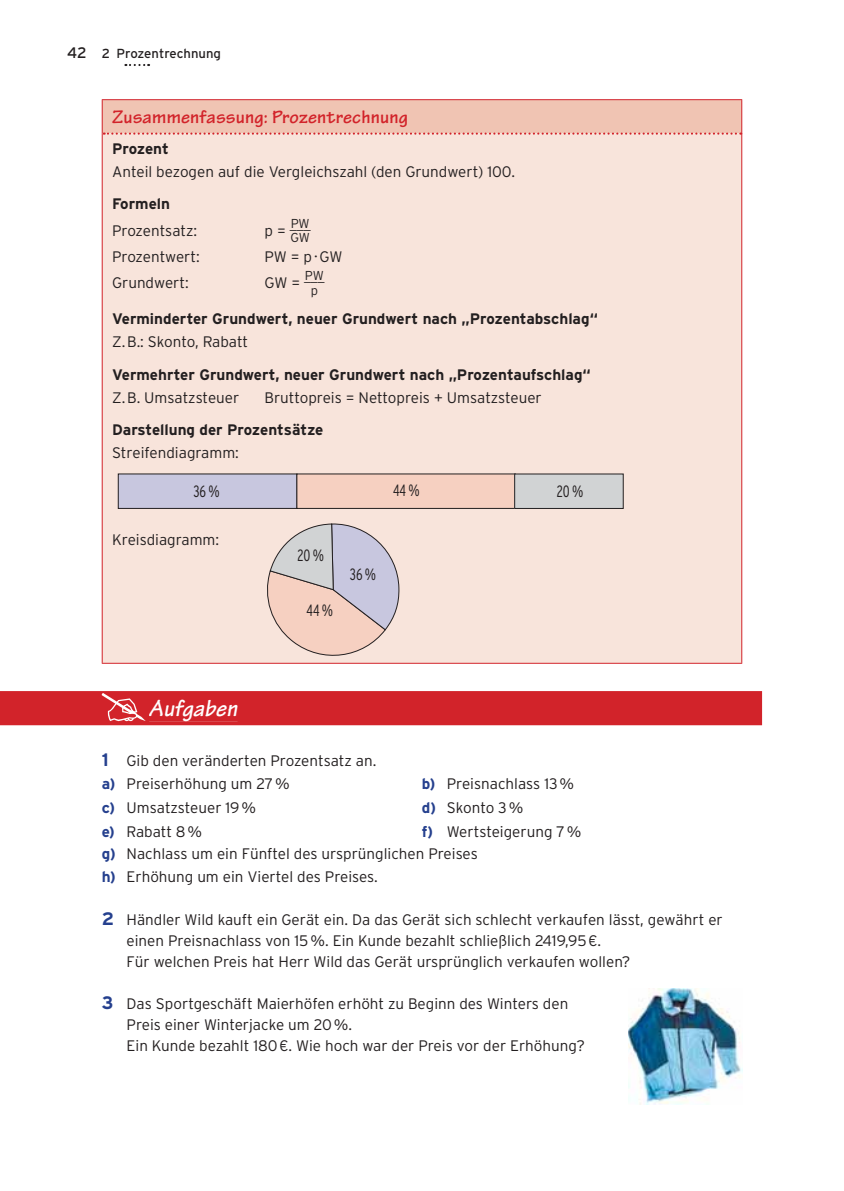
<style>
.page{position:relative;width:844px;height:1191px;background:#fff}
.page>*{position:absolute;margin:0;border:0;box-sizing:border-box;transform-origin:0 0}
.t1{font:italic 700 24.5px "Tekton Pro";letter-spacing:.01em;color:#fff}
.t2{font:700 19.25px "Tekton Pro";letter-spacing:.01em;color:#d2232a}
.t3{font:300 condensed 16.45px "Interstate";color:#231f20;scale:.91 1}
.t4{font:300 15.22px/21px "Interstate";color:#231f20}
.t5{font:700 15.22px/22.8px "Interstate";color:#231f20}
.t6{font:13.12px "Interstate";color:#231f20}
.t7{font:300 12.95px/14.3px "Interstate";color:#231f20}
.t8{font:300 12.95px "Interstate";color:#231f20;scale:1.08 1}
.s1{font-size:15.22px}
.s2{font-weight:700}
.s3{font-weight:300}
.s4{font-weight:700;font-size:18.03px;color:#25408e}
.s5{font-weight:700;color:#25408e}
</style>
<div class="page">
<svg style="left:125px;top:64px;width:24px;height:2px"></svg>
<div style="left:102px;top:100px;width:639px;height:34px;background:#f0c4b3"></div>
<div style="left:102px;top:134px;width:639px;height:529px;background:#f8e4db"></div>
<hr style="left:102px;top:99px;width:640px;height:1px;background:#d2232a">
<hr style="left:102px;top:100px;width:1px;height:34px;background:#d2232a">
<hr style="left:741px;top:100px;width:1px;height:34px;background:#d2232a">
<hr style="left:102px;top:134px;width:1px;height:529px;background:#d2232a">
<hr style="left:741px;top:134px;width:1px;height:529px;background:#d2232a">
<hr style="left:102px;top:663px;width:640px;height:1px;background:#d2232a">
<svg style="left:104px;top:133px;width:637px;height:2px"></svg>
<div style="left:118px;top:474px;width:179px;height:34px;background:#c8c7df"></div>
<div style="left:118px;top:473px;width:179px;height:36px;border:1px solid #231f20"></div>
<div style="left:297px;top:474px;width:218px;height:34px;background:#f6d0c1"></div>
<div style="left:296px;top:473px;width:219px;height:36px;border:1px solid #231f20"></div>
<div style="left:514px;top:474px;width:109px;height:34px;background:#d1d3d4"></div>
<div style="left:514px;top:473px;width:109px;height:36px;border:1px solid #231f20"></div>
<svg style="left:262px;top:523px;width:138px;height:141px"></svg>
<div style="left:0;top:691px;width:761px;height:34px;background:#d2232a"></div>
<img style="left:628px;top:988px;width:114px;height:116px">
<p class="t6" style="left:67px;top:48px;width:155px"><span class="s1">42</span> 2 Prozentrechnung</p>
<p class="t2" style="left:112px;top:109px;width:297px">Zusammenfassung: Prozentrechnung</p>
<p class="t4" style="left:112px;top:138px;width:404px;line-height:22.8px"><span class="s2">Prozent<br></span>Anteil bezogen auf die Vergleichszahl (den Grundwert) 100.</p>
<p class="t4" style="left:112px;top:192px;width:86px;line-height:26.2px"><span class="s2">Formeln<br></span>Prozentsatz:</p>
<p class="t7" style="left:290px;top:217px;width:21px">PW<br>GW</p>
<p class="t8" style="left:264px;top:219px;width:44px"><span class="s1">p =</span> ___</p>
<p class="t4" style="left:112px;top:247px;width:89px">Prozentwert:</p>
<p class="t4" style="left:264px;top:247px;width:79px">PW = p · GW</p>
<p class="t4" style="left:112px;top:273px;width:78px">Grundwert:</p>
<p class="t4" style="left:264px;top:273px;width:61px">GW = <sup>___</sup></p>
<p class="t7" style="left:305px;top:269px;width:20px;text-align:center">PW p</p>
<p class="t5" style="left:112px;top:309px;width:487px">Verminderter Grundwert, neuer Grundwert nach „Prozentabschlag“<br><span class="s3">Z. B.: Skonto, Rabatt</span></p>
<p class="t5" style="left:112px;top:364px;width:480px">Vermehrter Grundwert, neuer Grundwert nach „Prozentaufschlag“<br><span class="s3">Z. B. Umsatzsteuer</span></p>
<p class="t4" style="left:112px;top:382px;width:431px;line-height:32.7px;text-indent:152px">Bruttopreis = Nettopreis + Umsatzsteuer<br><span class="s2">Darstellung der Prozentsätze</span></p>
<p class="t4" style="left:112px;top:443px;width:128px">Streifendiagramm:</p>
<p class="t3" style="left:193px;top:484px;width:30px">36 %</p>
<p class="t3" style="left:393px;top:484px;width:31px">44 %</p>
<p class="t3" style="left:556px;top:485px;width:31px">20 %</p>
<p class="t4" style="left:112px;top:531px;width:108px">Kreisdiagramm:</p>
<p class="t3" style="left:297px;top:549px;width:31px">20 %</p>
<p class="t1" style="left:149px;top:698px;width:90px">Aufgaben</p>
<p class="t3" style="left:306px;top:604px;width:31px">44 %</p>
<p class="t3" style="left:350px;top:568px;width:30px">36 %</p>
<p class="t4" style="left:102px;top:749px;width:276px;line-height:23.6px"><span class="s4">1</span> Gib den veränderten Prozentsatz an. <span class="s5">a)</span> Preiserhöhung um 27 %</p>
<p class="t4" style="left:422px;top:774px;width:154px"><span class="s5">b)</span> Preisnachlass 13 %</p>
<p class="t4" style="left:102px;top:798px;width:156px"><span class="s5">c)</span> Umsatzsteuer 19 %</p>
<p class="t4" style="left:422px;top:798px;width:103px"><span class="s5">d)</span> Skonto 3 %</p>
<p class="t4" style="left:102px;top:822px;width:102px"><span class="s5">e)</span> Rabatt 8 %</p>
<p class="t4" style="left:102px;top:821px;width:481px;line-height:22.8px;text-indent:320px"><span class="s5">f)</span> Wertsteigerung 7 % <span class="s5">g)</span> Nachlass um ein Fünftel des ursprünglichen Preises<br><span class="s5">h)</span> Erhöhung um ein Viertel des Preises.</p>
<p class="t4" style="left:126px;top:910px;width:597px;text-indent:-25px"><span class="s4">2</span> Händler Wild kauft ein Gerät ein. Da das Gerät sich schlecht verkaufen lässt, gewährt er einen Preisnachlass von 15 %. Ein Kunde bezahlt schließlich 2419,95 €.<br>Für welchen Preis hat Herr Wild das Gerät ursprünglich verkaufen wollen?</p>
<p class="t4" style="left:126px;top:994px;width:460px;text-indent:-25px"><span class="s4">3</span> Das Sportgeschäft Maierhöfen erhöht zu Beginn des Winters den<br>Preis einer Winterjacke um 20 %.<br>Ein Kunde bezahlt 180 €. Wie hoch war der Preis vor der Erhöhung?</p>
</div>
